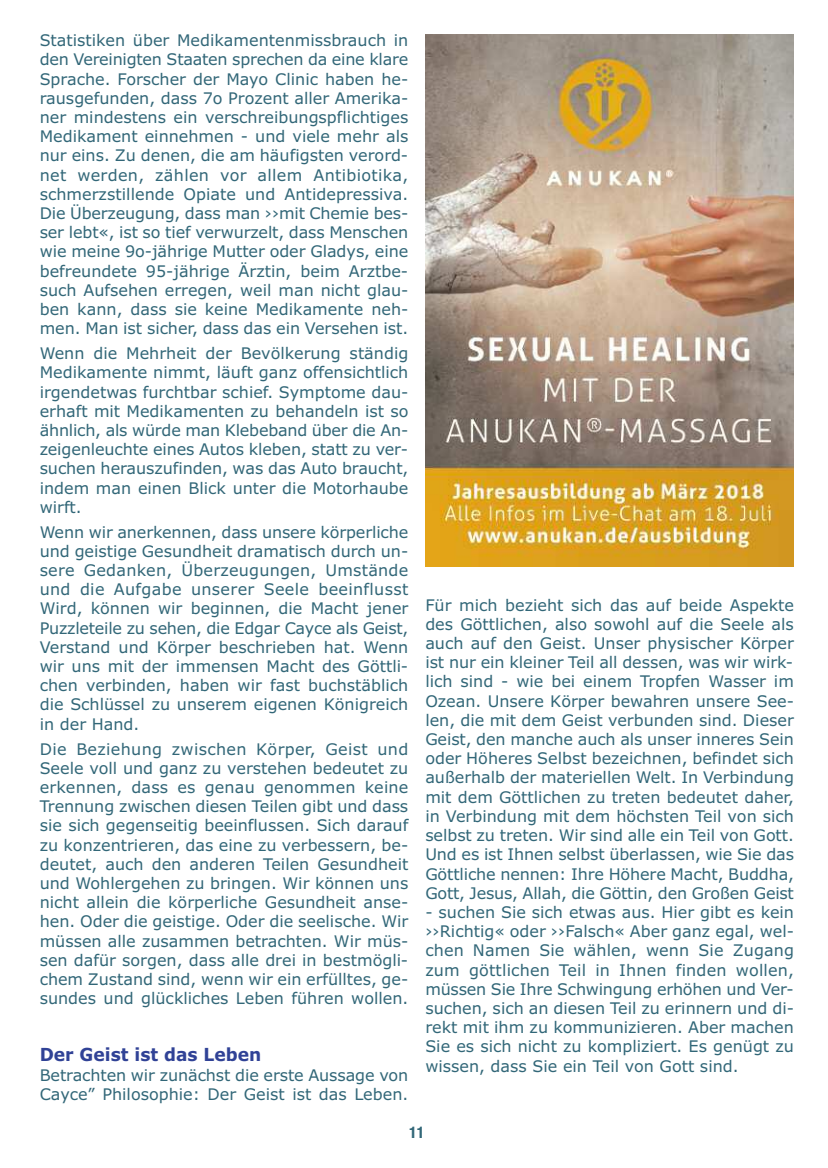
<style>
.page{position:relative;width:828px;height:1168px;background:#fff}
.page>*{position:absolute;margin:0;border:0;box-sizing:border-box;transform-origin:0 0}
.t1{font:700 18px "Verdana";color:#304296;scale:.95 1}
.t2{font:16px/19.2px "Verdana";color:#326778;text-align:justify}
.t3{font:700 condensed 16px "Helvetica Neue LT";color:#326778}
</style>
<div class="page">
<img style="left:425px;top:34px;width:369px;height:533px">
<p class="t2" style="left:40px;top:31px;width:370px">Statistiken über Medikamentenmissbrauch in den Vereinigten Staaten sprechen da eine klare Sprache. Forscher der Mayo Clinic haben he&shy;rausgefunden, dass 7o Prozent aller Amerika&shy;ner mindestens ein verschreibungspflichtiges Medikament einnehmen - und viele mehr als nur eins. Zu denen, die am häufigsten verord&shy;net werden, zählen vor allem Antibiotika, schmerzstillende Opiate und Antidepressiva.<br>Die Überzeugung, dass man ››mit Chemie bes&shy;ser lebt«, ist so tief verwurzelt, dass Menschen wie meine 9o-jährige Mutter oder Gladys, eine befreundete 95-jährige Ärztin, beim Arztbe&shy;such Aufsehen erregen, weil man nicht glau&shy;ben kann, dass sie keine Medikamente neh&shy;men. Man ist sicher, dass das ein Versehen ist.</p>
<p class="t2" style="left:40px;top:344px;width:370px">Wenn die Mehrheit der Bevölkerung ständig Medikamente nimmt, läuft ganz offensichtlich irgendetwas furchtbar schief. Symptome dau&shy;erhaft mit Medikamenten zu behandeln ist so ähnlich, als würde man Klebeband über die An&shy;zeigenleuchte eines Autos kleben, statt zu ver&shy;suchen herauszufinden, was das Auto braucht, indem man einen Blick unter die Motorhaube wirft.</p>
<p class="t2" style="left:40px;top:522px;width:370px">Wenn wir anerkennen, dass unsere körperliche und geistige Gesundheit dramatisch durch un&shy;sere Gedanken, Überzeugungen, Umstände und die Aufgabe unserer Seele beeinflusst Wird, können wir beginnen, die Macht jener Puzzleteile zu sehen, die Edgar Cayce als Geist, Verstand und Körper beschrieben hat. Wenn wir uns mit der immensen Macht des Göttli&shy;chen verbinden, haben wir fast buchstäblich die Schlüssel zu unserem eigenen Königreich in der Hand.</p>
<p class="t2" style="left:40px;top:739px;width:370px">Die Beziehung zwischen Körper, Geist und Seele voll und ganz zu verstehen bedeutet zu erkennen, dass es genau genommen keine Trennung zwischen diesen Teilen gibt und dass sie sich gegenseitig beeinflussen. Sich darauf zu konzentrieren, das eine zu verbessern, be&shy;deutet, auch den anderen Teilen Gesundheit und Wohlergehen zu bringen. Wir können uns nicht allein die körperliche Gesundheit anse&shy;hen. Oder die geistige. Oder die seelische. Wir müssen alle zusammen betrachten. Wir müs&shy;sen dafür sorgen, dass alle drei in bestmögli&shy;chem Zustand sind, wenn wir ein erfülltes, ge&shy;sundes und glückliches Leben führen wollen.</p>
<p class="t1" style="left:40px;top:1044px;width:235px">Der Geist ist das Leben</p>
<p class="t2" style="left:40px;top:1066px;width:370px">Betrachten wir zunächst die erste Aussage von<br>Cayce” Philosophie: Der Geist ist das Leben.</p>
<p class="t2" style="left:425px;top:595px;width:370px">Für mich bezieht sich das auf beide Aspekte des Göttlichen, also sowohl auf die Seele als auch auf den Geist. Unser physischer Körper ist nur ein kleiner Teil all dessen, was wir wirk&shy;lich sind - wie bei einem Tropfen Wasser im Ozean. Unsere Körper bewahren unsere See&shy;len, die mit dem Geist verbunden sind. Dieser Geist, den manche auch als unser inneres Sein oder Höheres Selbst bezeichnen, befindet sich außerhalb der materiellen Welt. In Verbindung mit dem Göttlichen zu treten bedeutet daher, in Verbindung mit dem höchsten Teil von sich selbst zu treten. Wir sind alle ein Teil von Gott.<br>Und es ist Ihnen selbst überlassen, wie Sie das Göttliche nennen: Ihre Höhere Macht, Buddha, Gott, Jesus, Allah, die Göttin, den Großen Geist</p>
<p class="t2" style="left:425px;top:903px;width:370px">- suchen Sie sich etwas aus. Hier gibt es kein ››Richtig« oder ››Falsch« Aber ganz egal, wel&shy;chen Namen Sie wählen, wenn Sie Zugang zum göttlichen Teil in Ihnen finden wollen, müssen Sie Ihre Schwingung erhöhen und Ver&shy;suchen, sich an diesen Teil zu erinnern und di&shy;rekt mit ihm zu kommunizieren. Aber machen Sie es sich nicht zu kompliziert. Es genügt zu wissen, dass Sie ein Teil von Gott sind.</p>
<p class="t3" style="left:409px;top:1123px;width:17px">11</p>
</div>
